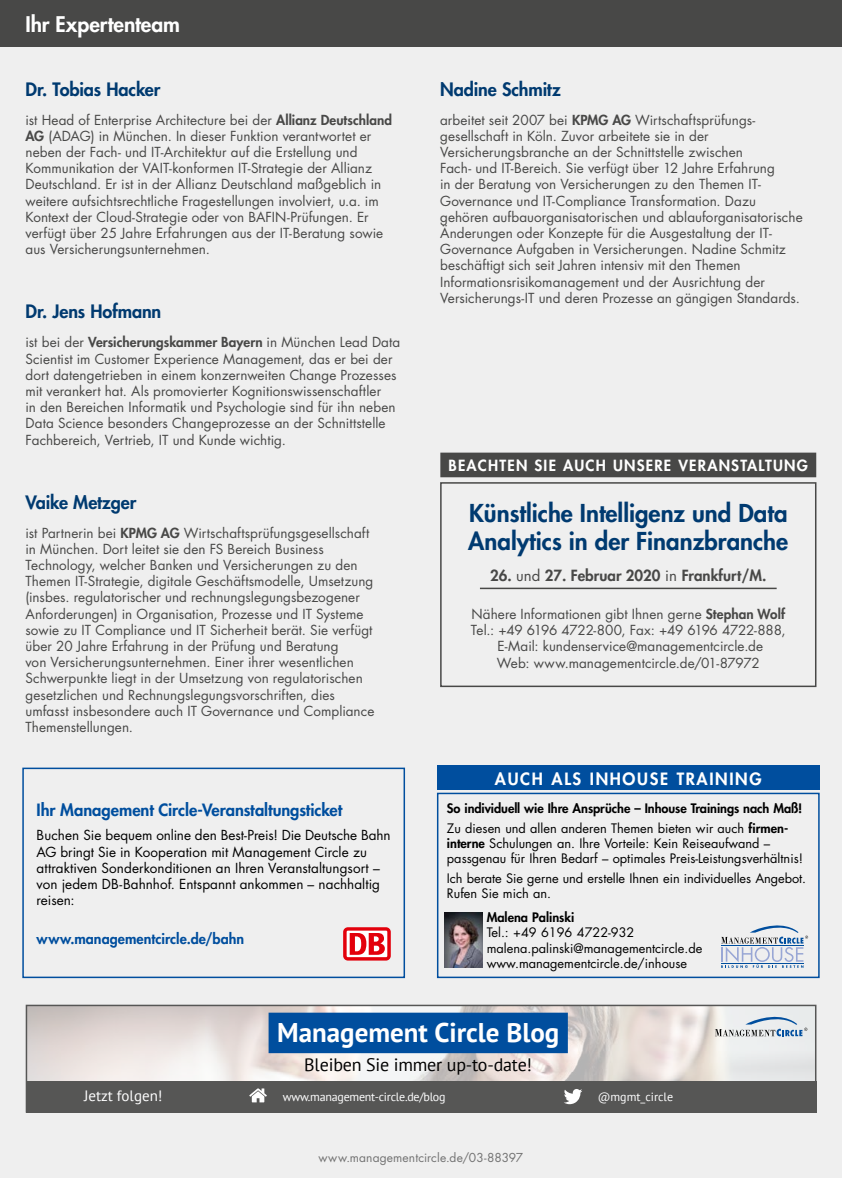
<style>
.page{position:relative;width:842px;height:1178px;background:#efefef}
.page>*{position:absolute;margin:0;border:0;box-sizing:border-box;transform-origin:0 0}
.t1{font:700 27px "PT Sans";color:#fff}
.t2{font:800 24px/28.8px "Futura Std";color:#003a70}
.t3{font:800 21px "Futura Std";color:#fff}
.t4{font:800 18px "Futura Std";letter-spacing:-.005em;color:#003a70}
.t5{font:18px "PT Sans";letter-spacing:-.01em;color:#000}
.t6{font:800 16.5px "Futura Std";letter-spacing:-.005em;color:#004e9e}
.t7{font:800 16.5px "Futura Std";letter-spacing:.1em;color:#fff}
.t8{font:800 15px "Futura Std";letter-spacing:.08em;color:#fff}
.t9{font:800 15px "Futura Std";color:#484847}
.t10{font:15px "PT Sans";color:#fff}
.t11{font:800 14.25px "Futura Std";letter-spacing:.005em;color:#004e9e}
.t12{font:13.5px/16.2px "Futura Std";letter-spacing:.005em;color:#484847}
.t13{font:13.5px/16.2px "Futura Std";color:#000}
.t14{font:12.75px/15.3px "Futura Std";color:#000}
.t15{font:800 12.75px/19.5px "Futura Std";letter-spacing:-.005em;color:#000}
.t16{font:12px "Futura Std";letter-spacing:.01em;color:#737373}
.t17{font:12px "PT Sans";letter-spacing:-.02em;color:#fff}
.t18{font:12px "PT Sans";color:#fff}
.s1{font-weight:800}
.s2{font-weight:400}
</style>
<div class="page">
<div style="left:0;top:0;width:842px;height:47px;background:#484847"></div>
<div style="left:441px;top:453px;width:374px;height:23px;background:#484847"></div>
<div style="left:440px;top:453px;width:376px;height:24px;border:2px solid #484847"></div>
<hr style="left:480px;top:588px;width:297px;height:1px;background:#484847">
<div style="left:440px;top:482px;width:376px;height:205px;border:2px solid #484847"></div>
<svg style="left:22px;top:767px;width:384px;height:212px"></svg>
<svg style="left:343px;top:927px;width:48px;height:33px"></svg>
<div style="left:347px;top:930px;width:40px;height:27px;background:#fff"></div>
<svg style="left:350px;top:933px;width:35px;height:22px"></svg>
<img style="left:29px;top:1008px;width:784px;height:73px">
<div style="left:26px;top:1005px;width:790px;height:108px;border:2px solid #565655"></div>
<div style="left:26px;top:1081px;width:790px;height:32px;background:#565655"></div>
<svg style="left:249px;top:1088px;width:18px;height:14px"></svg>
<svg style="left:564px;top:1089px;width:18px;height:15px"></svg>
<div style="left:269px;top:1012px;width:299px;height:41px;background:#004e9e"></div>
<svg style="left:715px;top:1012px;width:92px;height:24px"></svg>
<div style="left:437px;top:793px;width:383px;height:185px;border:2px solid #004e9e"></div>
<div style="left:437px;top:765px;width:383px;height:25px;background:#004e9e"></div>
<img style="left:445px;top:912px;width:37px;height:56px">
<svg style="left:721px;top:925px;width:87px;height:43px"></svg>
<h3 class="t3" style="left:26px;top:11px;width:156px">Ihr Expertenteam</h3>
<h3 class="t4" style="left:26px;top:78px;width:136px">Dr. Tobias Hacker</h3>
<p class="t12" style="left:26px;top:112px;width:368px">ist Head of Enterprise Architecture bei der <span class="s1">Allianz Deutschland AG</span> (ADAG) in München. In dieser Funktion verantwortet er neben der Fach- und IT-Architektur auf die Erstellung und Kommunikation der VAIT-konformen IT-Strategie der Allianz Deutschland. Er ist in der Allianz Deutschland maßgeblich in weitere aufsichtsrechtliche Fragestellungen involviert, u.a. im Kontext der Cloud-Strategie oder von BAFIN-Prüfungen. Er verfügt über 25 Jahre Erfahrungen aus der IT-Beratung sowie aus Versicherungsunternehmen.</p>
<h3 class="t4" style="left:26px;top:300px;width:137px">Dr. Jens Hofmann</h3>
<p class="t12" style="left:26px;top:334px;width:376px">ist bei der <span class="s1">Versicherungskammer Bayern</span> in München Lead Data Scientist im Customer Experience Management, das er bei der dort datengetrieben in einem konzernweiten Change Prozesses mit verankert hat. Als promovierter Kognitionswissenschaftler<br>in den Bereichen Informatik und Psychologie sind für ihn neben Data Science besonders Changeprozesse an der Schnittstelle Fachbereich, Vertrieb, IT und Kunde wichtig.</p>
<h3 class="t4" style="left:26px;top:491px;width:112px">Vaike Metzger</h3>
<p class="t12" style="left:26px;top:525px;width:350px">ist Partnerin bei <span class="s1">KPMG AG</span> Wirtschaftsprüfungsgesellschaft in München. Dort leitet sie den FS Bereich Business Technology, welcher Banken und Versicherungen zu den Themen IT-Strategie, digitale Geschäftsmodelle, Umsetzung (insbes. regulatorischer und rechnungslegungsbezogener Anforderungen) in Organisation, Prozesse und IT Systeme sowie zu IT Compliance und IT Sicherheit berät. Sie verfügt über 20 Jahre Erfahrung in der Prüfung und Beratung<br>von Versicherungsunternehmen. Einer ihrer wesentlichen Schwerpunkte liegt in der Umsetzung von regulatorischen gesetzlichen und Rechnungslegungsvorschriften, dies umfasst insbesondere auch IT Governance und Compliance Themenstellungen.</p>
<p class="t6" style="left:37px;top:799px;width:307px">Ihr Management Circle-Veranstaltungsticket</p>
<p class="t13" style="left:37px;top:827px;width:355px">Buchen Sie bequem online den Best-Preis! Die Deutsche Bahn AG bringt Sie in Kooperation mit Management Circle zu attraktiven Sonderkonditionen an Ihren Veranstaltungsort – von jedem DB-Bahnhof. Entspannt ankommen – nachhaltig reisen:</p>
<p class="t11" style="left:37px;top:929px;width:209px">www.managementcircle.de/bahn</p>
<h3 class="t4" style="left:440px;top:78px;width:122px">Nadine Schmitz</h3>
<p class="t12" style="left:440px;top:112px;width:364px">arbeitet seit 2007 bei <span class="s1">KPMG AG</span> Wirtschaftsprüfungs&shy;gesellschaft in Köln. Zuvor arbeitete sie in der Versicherungsbranche an der Schnittstelle zwischen<br>Fach- und IT-Bereich. Sie verfügt über 12 Jahre Erfahrung<br>in der Beratung von Versicherungen zu den Themen IT-Governance und IT-Compliance Transformation. Dazu gehören aufbauorganisatorischen und ablauforganisatorische Änderungen oder Konzepte für die Ausgestaltung der IT-Governance Aufgaben in Versicherungen. Nadine Schmitz beschäftigt sich seit Jahren intensiv mit den Themen Informationsrisikomanagement und der Ausrichtung der Versicherungs-IT und deren Prozesse an gängigen Standards.</p>
<p class="t8" style="left:449px;top:456px;width:361px">BEACHTEN SIE AUCH UNSERE VERANSTALTUNG</p>
<h2 class="t2" style="left:468px;top:498px;width:321px">Künstliche Intelligenz und Data<br>Analytics in der Finanzbranche</h2>
<p class="t9" style="left:490px;top:566px;width:278px">26. <span class="s2">und</span> 27. Februar 2020 <span class="s2">in</span> Frankfurt/M.</p>
<p class="t12" style="left:471px;top:606px;width:316px;text-align:center">Nähere Informationen gibt Ihnen gerne <span class="s1">Stephan Wolf </span>Tel.: +49 6196 4722-800, Fax: +49 6196 4722-888, E-Mail: kundenservice@managementcircle.de<br>Web: www.managementcircle.de/01-87972</p>
<p class="t7" style="left:495px;top:768px;width:268px">AUCH ALS INHOUSE TRAINING</p>
<p class="t15" style="left:447px;top:799px;width:357px">So individuell wie Ihre Ansprüche – Inhouse Trainings nach Maß!<br><span class="s2">Zu diesen und allen anderen Themen bieten wir auch</span> firmen-</p>
<p class="t14" style="left:447px;top:836px;width:358px"><span class="s1">interne</span> Schulungen an. Ihre Vorteile: Kein Reiseaufwand – passgenau für Ihren Bedarf – optimales Preis-Leistungsverhältnis!</p>
<p class="t14" style="left:447px;top:871px;width:361px">Ich berate Sie gerne und erstelle Ihnen ein individuelles Angebot.<br>Rufen Sie mich an.</p>
<p class="t15" style="left:487px;top:907px;width:89px">Malena Palinski</p>
<p class="t14" style="left:487px;top:925px;width:217px">Tel.: +49 6196 4722-932 malena.palinski@managementcircle.de www.managementcircle.de/inhouse</p>
<h1 class="t1" style="left:277px;top:1015px;width:284px">Management Circle Blog</h1>
<h3 class="t5" style="left:304px;top:1053px;width:229px">Bleiben Sie immer up-to-date!</h3>
<p class="t10" style="left:84px;top:1086px;width:80px">Jetzt folgen!</p>
<p class="t17" style="left:283px;top:1089px;width:164px">www.management-circle.de/blog</p>
<p class="t18" style="left:598px;top:1089px;width:77px">@mgmt_circle</p>
<p class="t16" style="left:319px;top:1149px;width:206px">www.managementcircle.de/03-88397</p>
</div>
